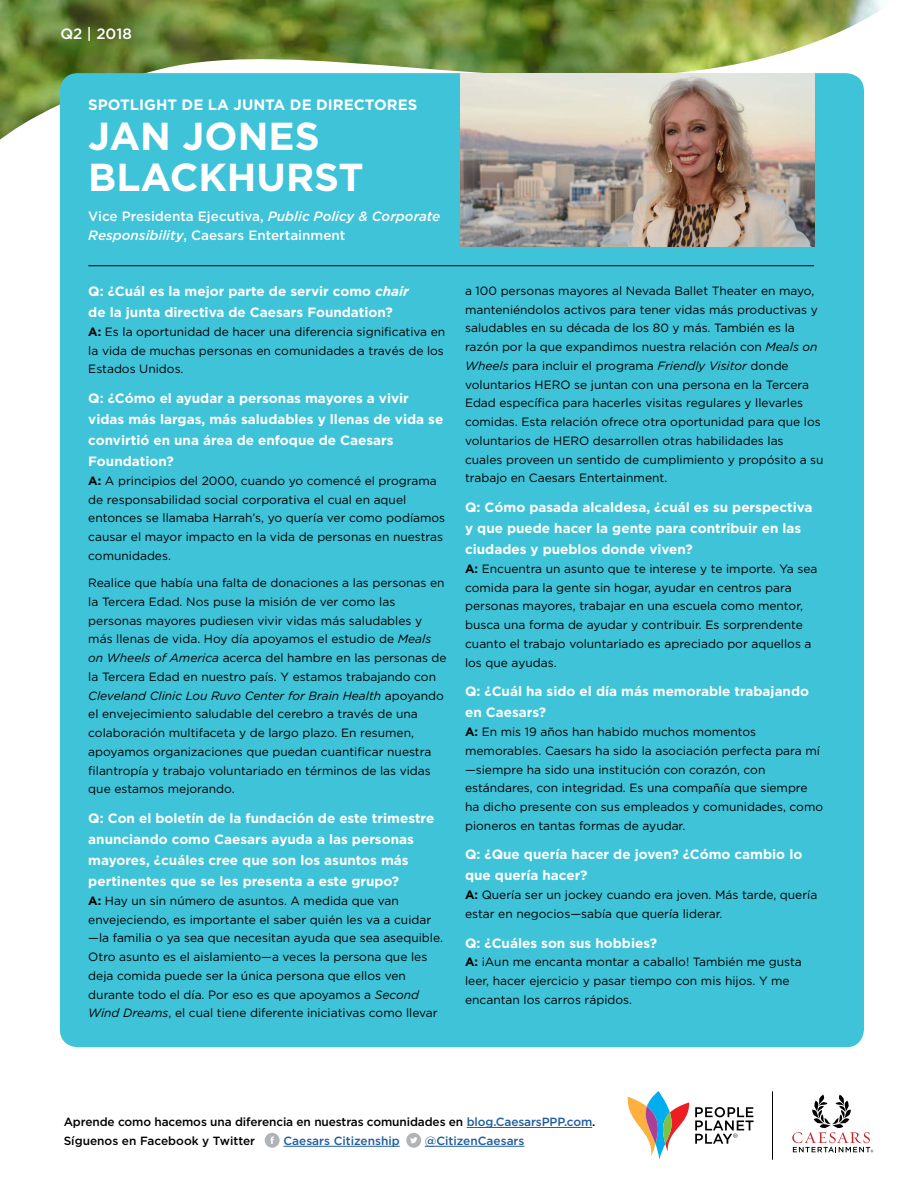
<style>
.page{position:relative;width:918px;height:1188px;background:#fff}
.page>*{position:absolute;margin:0;border:0;box-sizing:border-box;transform-origin:0 0}
.t1{font:700 39px/40.8px "Gotham";color:#fff}
.t2{font:700 15px "Gotham";color:#fff}
.t3{font:500 15px "Gotham";color:#fff}
.t4{font:700 13.5px/21px "Gotham";color:#fff}
.t5{font:500 13.5px/19.2px "Gotham";color:#fff}
.t6{font:12px/18.8px "Gotham";color:#000}
.t7{font:500 11.85px/18.8px "Gotham";letter-spacing:-.01em;color:#000}
.t8{font:500 11.85px "Gotham";color:#215e9e}
.s1{font-style:italic}
.s2{font-weight:700}
.s3{color:#215e9e}
</style>
<div class="page">
<img style="left:0;top:0;width:882px;height:140px">
<div style="left:60px;top:73px;width:804px;height:974px;background:#3ec3d8;border-radius:18px"></div>
<hr style="left:88px;top:265px;width:726px;height:1px;background:#000">
<hr style="left:467px;top:1127px;width:125px;height:1px;background:#215e9e">
<hr style="left:283px;top:1146px;width:117px;height:1px;background:#215e9e">
<hr style="left:425px;top:1146px;width:99px;height:1px;background:#215e9e">
<svg style="left:265px;top:1133px;width:15px;height:15px"></svg>
<svg style="left:406px;top:1133px;width:15px;height:15px"></svg>
<svg style="left:792px;top:1095px;width:81px;height:57px"></svg>
<svg style="left:627px;top:1091px;width:62px;height:69px"></svg>
<svg style="left:695px;top:1107px;width:59px;height:37px"></svg>
<hr style="left:772px;top:1091px;width:1px;height:69px;background:#000">
<img style="left:460px;top:73px;width:354px;height:174px">
<p class="t3" style="left:61px;top:26px;width:73px">Q2 | 2018</p>
<p class="t2" style="left:88px;top:96px;width:331px">SPOTLIGHT DE LA JUNTA DE DIRECTORES</p>
<h1 class="t1" style="left:88px;top:115px;width:277px">JAN JONES<br>BLACKHURST</h1>
<p class="t5" style="left:88px;top:206px;width:353px">Vice Presidenta Ejecutiva, <span class="s1">Public Policy &amp; Corporate<br>Responsibility</span>, Caesars Entertainment</p>
<p class="t4" style="left:88px;top:281px;width:322px">Q: ¿Cuál es la mejor parte de servir como <span class="s1">chair </span>de la junta directiva de Caesars Foundation?</p>
<p class="t6" style="left:88px;top:322px;width:359px;text-align:justify"><span class="s2">A:</span> Es la oportunidad de hacer una diferencia significativa en la vida de muchas personas en comunidades a través de los Estados Unidos.</p>
<p class="t4" style="left:88px;top:387px;width:357px">Q: ¿Cómo el ayudar a personas mayores a vivir vidas más largas, más saludables y llenas de vida se convirtió en una área de enfoque de Caesars Foundation?</p>
<p class="t6" style="left:88px;top:471px;width:358px"><span class="s2">A:</span> A principios del 2000, cuando yo comencé el programa de responsabilidad social corporativa el cual en aquel entonces se llamaba Harrah’s, yo quería ver como podíamos causar el mayor impacto en la vida de personas en nuestras comunidades.</p>
<p class="t6" style="left:88px;top:573px;width:360px">Realice que había una falta de donaciones a las personas en la Tercera Edad. Nos puse la misión de ver como las personas mayores pudiesen vivir vidas más saludables y más llenas de vida. Hoy día apoyamos el estudio de <span class="s1">Meals on Wheels of America</span> acerca del hambre en las personas de la Tercera Edad en nuestro país. Y estamos trabajando con <span class="s1">Cleveland Clinic Lou Ruvo Center for Brain Health</span> apoyando el envejecimiento saludable del cerebro a través de una colaboración multifaceta y de largo plazo. En resumen, apoyamos organizaciones que puedan cuantificar nuestra filantropía y trabajo voluntariado en términos de las vidas que estamos mejorando.</p>
<p class="t4" style="left:88px;top:807px;width:348px">Q: Con el boletín de la fundación de este trimestre anunciando como Caesars ayuda a las personas mayores, ¿cuáles cree que son los asuntos más pertinentes que se les presenta a este grupo?</p>
<p class="t6" style="left:88px;top:891px;width:356px"><span class="s2">A:</span> Hay un sin número de asuntos. A medida que van envejeciendo, es importante el saber quién les va a cuidar —la familia o ya sea que necesitan ayuda que sea asequible.<br>Otro asunto es el aislamiento—a veces la persona que les deja comida puede ser la única persona que ellos ven durante todo el día. Por eso es que apoyamos a <span class="s1">Second Wind Dreams</span>, el cual tiene diferente iniciativas como llevar</p>
<p class="t6" style="left:465px;top:281px;width:360px">a 100 personas mayores al Nevada Ballet Theater en mayo, manteniéndolos activos para tener vidas más productivas y saludables en su década de los 80 y más. También es la razón por la que expandimos nuestra relación con <span class="s1">Meals on Wheels</span> para incluir el programa <span class="s1">Friendly Visitor</span> donde voluntarios HERO se juntan con una persona en la Tercera Edad específica para hacerles visitas regulares y llevarles comidas. Esta relación ofrece otra oportunidad para que los voluntarios de HERO desarrollen otras habilidades las cuales proveen un sentido de cumplimiento y propósito a su trabajo en Caesars Entertainment.</p>
<p class="t4" style="left:465px;top:497px;width:349px">Q: Cómo pasada alcaldesa, ¿cuál es su perspectiva y que puede hacer la gente para contribuir en las ciudades y pueblos donde viven?</p>
<p class="t6" style="left:465px;top:559px;width:354px"><span class="s2">A:</span> Encuentra un asunto que te interese y te importe. Ya sea comida para la gente sin hogar, ayudar en centros para personas mayores, trabajar en una escuela como mentor, busca una forma de ayudar y contribuir. Es sorprendente cuanto el trabajo voluntariado es apreciado por aquellos a los que ayudas.</p>
<p class="t4" style="left:465px;top:681px;width:346px">Q: ¿Cuál ha sido el día más memorable trabajando en Caesars?</p>
<p class="t6" style="left:465px;top:722px;width:360px"><span class="s2">A:</span> En mis 19 años han habido muchos momentos memorables. Caesars ha sido la asociación perfecta para mí —siempre ha sido una institución con corazón, con estándares, con integridad. Es una compañía que siempre ha dicho presente con sus empleados y comunidades, como pioneros en tantas formas de ayudar.</p>
<p class="t4" style="left:465px;top:844px;width:339px">Q: ¿Que quería hacer de joven? ¿Cómo cambio lo que quería hacer?</p>
<p class="t6" style="left:465px;top:885px;width:354px"><span class="s2">A:</span> Quería ser un jockey cuando era joven. Más tarde, quería estar en negocios—sabía que quería liderar.</p>
<p class="t4" style="left:465px;top:932px;width:193px">Q: ¿Cuáles son sus hobbies?</p>
<p class="t6" style="left:465px;top:952px;width:338px"><span class="s2">A:</span> ¡Aun me encanta montar a caballo! También me gusta leer, hacer ejercicio y pasar tiempo con mis hijos. Y me encantan los carros rápidos.</p>
<p class="t7" style="left:64px;top:1112px;width:533px">Aprende como hacemos una diferencia en nuestras comunidades en <span class="s3">blog.CaesarsPPP.com</span>.<br>Síguenos en Facebook y Twitter</p>
<p class="t8" style="left:283px;top:1134px;width:118px">Caesars Citizenship</p>
<p class="t8" style="left:425px;top:1134px;width:101px">@CitizenCaesars</p>
</div>
